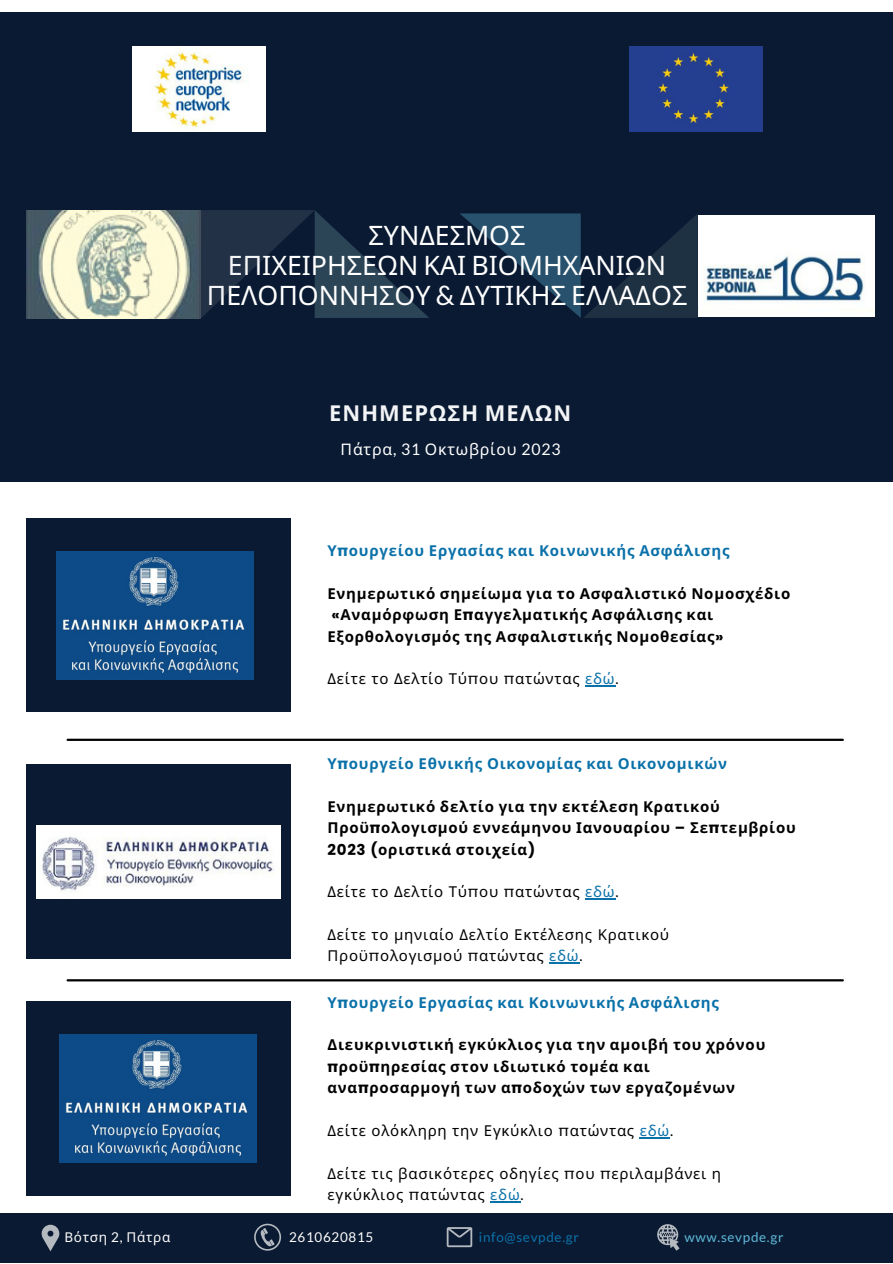
<style>
.page{position:relative;width:893px;height:1264px;background:#fff}
.page>*{position:absolute;margin:0;border:0;box-sizing:border-box;transform-origin:0 0}
.t1{font:26.7px "Noto Sans";color:#fff}
.t2{font:700 21.9px "Noto Sans";letter-spacing:.05em;color:#f2f4f6}
.t3{font:15.9px "Noto Sans";letter-spacing:.05em;color:#fff}
.t4{font:700 15px/21.3px "Noto Sans";letter-spacing:.05em;color:#000}
.t5{font:15px/21.3px "Noto Sans";letter-spacing:.05em;color:#000}
.t6{font:700 15px "Noto Sans";letter-spacing:.05em;color:#0a71a9}
.t7{font:13.5px "Lato";letter-spacing:.05em;color:#0a71a9}
.t8{font:13.5px "Lato";letter-spacing:.05em;color:#5eb9da}
.t9{font:13.5px "Noto Sans";letter-spacing:.05em;color:#fff}
.t10{font:13.5px "Lato";letter-spacing:.05em;color:#fff}
.s1{font-family:"Lato"}
.s2{font-family:"Poppins"}
.s3{color:#0a71a9}
</style>
<div class="page">
<div style="left:0;top:12px;width:892px;height:354px;background:#0a1a32"></div>
<div style="left:0;top:53px;width:892px;height:428px;background:#0a1a32"></div>
<div style="left:26px;top:764px;width:264px;height:194px;background:#0a1a32"></div>
<img style="left:26px;top:210px;width:174px;height:108px">
<div style="left:0;top:1213px;width:892px;height:49px;background:#0a1a32"></div>
<svg style="left:254px;top:1223px;width:27px;height:27px"></svg>
<svg style="left:446px;top:1227px;width:26px;height:20px"></svg>
<svg style="left:657px;top:1224px;width:22px;height:26px"></svg>
<svg style="left:42px;top:1224px;width:17px;height:27px"></svg>
<div style="left:698px;top:215px;width:176px;height:101px;background:#fff"></div>
<svg style="left:460px;top:213px;width:237px;height:105px"></svg>
<svg style="left:200px;top:210px;width:229px;height:109px"></svg>
<img style="left:698px;top:226px;width:166px;height:81px">
<img style="left:630px;top:46px;width:132px;height:86px">
<img style="left:132px;top:46px;width:133px;height:86px">
<div style="left:26px;top:1001px;width:264px;height:194px;background:#0a1a32"></div>
<hr style="left:68px;top:979px;width:774px;height:2px;background:#000">
<div style="left:26px;top:518px;width:264px;height:194px;background:#0a1a32"></div>
<hr style="left:68px;top:738px;width:774px;height:3px;background:#000">
<img style="left:700px;top:230px;width:174px;height:77px">
<img style="left:57px;top:551px;width:197px;height:128px">
<hr style="left:585px;top:898px;width:30px;height:1px;background:#0a71a9">
<hr style="left:549px;top:962px;width:30px;height:1px;background:#0a71a9">
<img style="left:60px;top:1034px;width:196px;height:128px">
<img style="left:36px;top:825px;width:244px;height:73px">
<hr style="left:585px;top:685px;width:30px;height:1px;background:#0a71a9">
<hr style="left:639px;top:1136px;width:31px;height:2px;background:#0a71a9">
<hr style="left:490px;top:1201px;width:30px;height:1px;background:#0a71a9">
<p class="t1" style="left:368px;top:216px;width:158px">ΣΥΝΔΕΣΜΟΣ</p>
<p class="t1" style="left:228px;top:246px;width:440px">ΕΠΙΧΕΙΡΗΣΕΩΝ ΚΑΙ ΒΙΟΜΗΧΑΝΙΩΝ</p>
<p class="t1" style="left:207px;top:276px;width:482px">ΠΕΛΟΠΟΝΝΗΣΟΥ <span class="s1">&amp;</span> ΔΥΤΙΚΗΣ ΕΛΛΑΔΟΣ</p>
<p class="t2" style="left:329px;top:397px;width:243px">ΕΝΗΜΕΡΩΣΗ ΜΕΛΩΝ</p>
<p class="t3" style="left:340px;top:438px;width:221px">Πάτρα<span class="s1">, 31</span> Οκτωβρίου <span class="s1">2023</span></p>
<p class="t6" style="left:327px;top:540px;width:403px">Υ<span class="s2">π</span>ουργείου Εργασίας και Κοινωνικής Ασφάλισης</p>
<p class="t4" style="left:327px;top:582px;width:464px">Ενημερωτικό σημείωμα για το Ασφαλιστικό Νομοσχέδιο</p>
<p class="t4" style="left:327px;top:603px;width:397px"><span class="s2">«</span>Αναμόρφωση Ε<span class="s2">π</span>αγγελματικής Ασφάλισης και<br>Εξορθολογισμός της Ασφαλιστικής Νομοθεσίας<span class="s2">»</span></p>
<p class="t5" style="left:327px;top:668px;width:292px">Δείτε το Δελτίο Τύ<span class="s2">π</span>ου <span class="s2">π</span>ατώντας <span class="s3">εδώ</span><span class="s2">.</span></p>
<p class="t6" style="left:327px;top:753px;width:401px">Υ<span class="s2">π</span>ουργείο Εθνικής Οικονομίας και Οικονομικών</p>
<p class="t4" style="left:327px;top:795px;width:470px">Ενημερωτικό δελτίο για την εκτέλεση Κρατικού<br>Προϋ<span class="s2">π</span>ολογισμού εννεάμηνου Ιανουαρίου <span class="s2">–</span> Σε<span class="s2">π</span>τεμβρίου<br><span class="s2">2023 (</span>οριστικά στοιχεία<span class="s2">)</span></p>
<p class="t5" style="left:327px;top:880px;width:292px">Δείτε το Δελτίο Τύ<span class="s2">π</span>ου <span class="s2">π</span>ατώντας <span class="s3">εδώ</span><span class="s2">.</span></p>
<p class="t5" style="left:327px;top:923px;width:343px">Δείτε το μηνιαίο Δελτίο Εκτέλεσης Κρατικού</p>
<p class="t5" style="left:327px;top:944px;width:256px">Προϋ<span class="s2">π</span>ολογισμού <span class="s2">π</span>ατώντας <span class="s3">εδώ</span><span class="s2">.</span></p>
<p class="t6" style="left:327px;top:991px;width:393px">Υ<span class="s2">π</span>ουργείο Εργασίας και Κοινωνικής Ασφάλισης</p>
<p class="t4" style="left:327px;top:1033px;width:439px">Διευκρινιστική εγκύκλιος για την αμοιβή του χρόνου <span class="s2">π</span>ροϋ<span class="s2">π</span>ηρεσίας στον ιδιωτικό τομέα και ανα<span class="s2">π</span>ροσαρμογή των α<span class="s2">π</span>οδοχών των εργαζομένων</p>
<p class="t5" style="left:327px;top:1119px;width:347px">Δείτε ολόκληρη την Εγκύκλιο <span class="s2">π</span>ατώντας <span class="s3">εδώ</span><span class="s2">.</span></p>
<p class="t5" style="left:327px;top:1162px;width:395px">Δείτε τις βασικότερες οδηγίες <span class="s2">π</span>ου <span class="s2">π</span>εριλαμβάνει η εγκύκλιος <span class="s2">π</span>ατώντας <span class="s3">εδώ</span><span class="s2">.</span></p>
<p class="t9" style="left:64px;top:1227px;width:107px">Βότση <span class="s1">2,</span> Πάτρα</p>
<p class="t10" style="left:289px;top:1228px;width:86px">2610620815</p>
<p class="t7" style="left:479px;top:1228px;width:101px">info@sevpde.gr</p>
<p class="t8" style="left:684px;top:1228px;width:100px">www.sevpde.gr</p>
</div>
